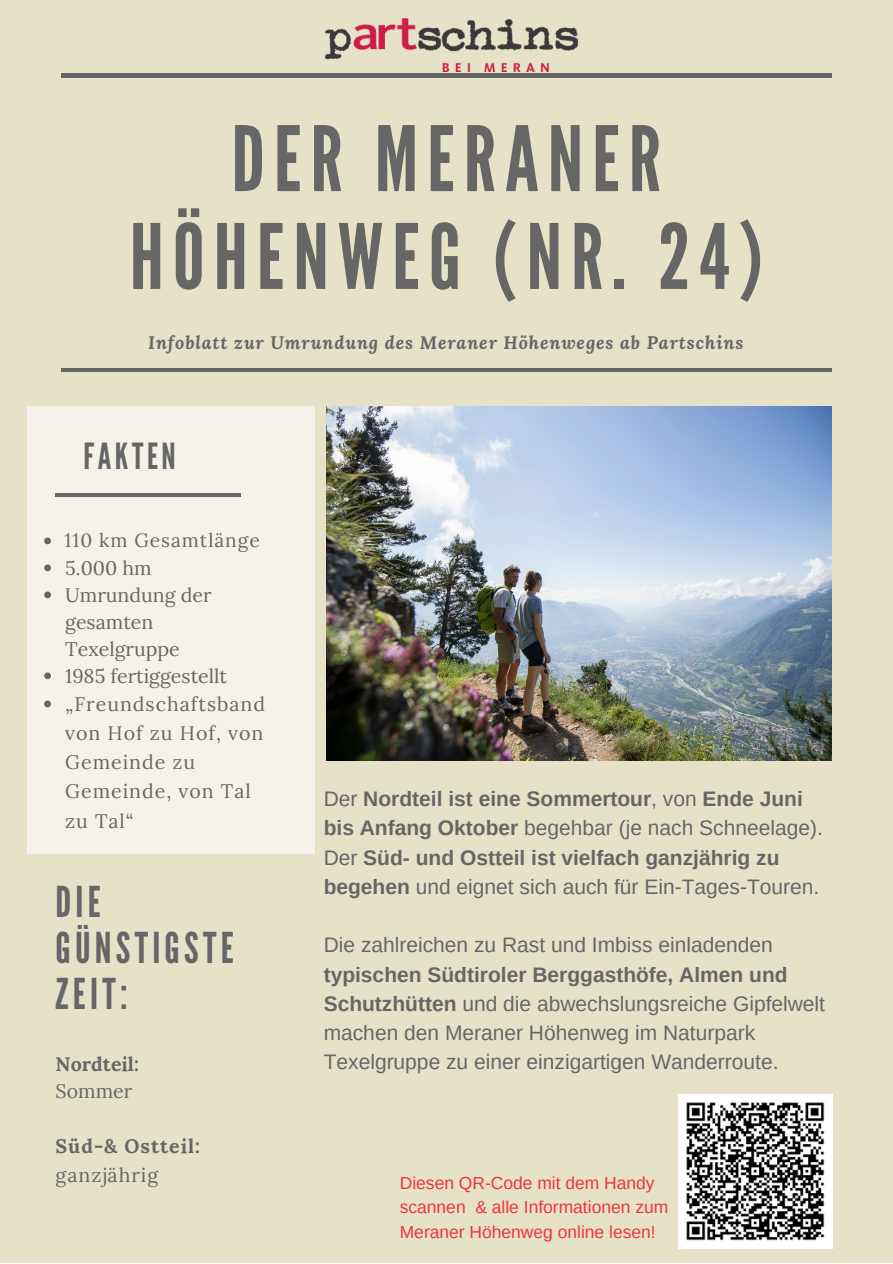
<style>
.page{position:relative;width:893px;height:1264px;background:#fff}
.page>*{position:absolute;margin:0;border:0;box-sizing:border-box;transform-origin:0 0}
.t1{font:89.85px/97.8px "League Gothic";letter-spacing:.1em;color:#666;text-align:center}
.t2{font:42.45px/46px "League Gothic";letter-spacing:.1em;color:#666}
.t3{font:36px "League Gothic";letter-spacing:.1em;color:#666}
.t4{font:21px/29.2px "Arimo";color:#666}
.t5{font:700 21px/29.2px "Arimo";color:#666}
.t6{font:19.65px/29.2px "Lora";letter-spacing:.05em;color:#666}
.t7{font:19.65px/27px "Lora";color:#666}
.t8{font:700 19.65px "Lora";letter-spacing:.05em;color:#666}
.t9{font:700 19.65px "Lora";color:#666}
.t10{font:19.05px "Lora";letter-spacing:.05em;color:#666}
.t11{font:italic 700 18px "Lora";letter-spacing:.05em;color:#666}
.t12{font:17.4px/24.3px "Arimo";color:#ef3340}
.s1{font-weight:400}
.s2{font-weight:700}
</style>
<div class="page">
<div style="left:0;top:0;width:892px;height:1262px;background:#e6e2c8"></div>
<hr style="left:62px;top:74px;width:769px;height:3px;background:#666">
<hr style="left:61px;top:368px;width:770px;height:4px;background:#666">
<img style="left:326px;top:406px;width:505px;height:354px">
<div style="left:27px;top:406px;width:287px;height:447px;background:#f5f3e9"></div>
<hr style="left:56px;top:493px;width:185px;height:3px;background:#666">
<img style="left:324px;top:18px;width:254px;height:54px">
<img style="left:678px;top:1094px;width:154px;height:154px">
<svg style="left:44px;top:537px;width:7px;height:7px"></svg>
<svg style="left:44px;top:564px;width:7px;height:7px"></svg>
<svg style="left:44px;top:591px;width:7px;height:7px"></svg>
<svg style="left:44px;top:672px;width:7px;height:7px"></svg>
<svg style="left:44px;top:700px;width:7px;height:7px"></svg>
<p class="t1" style="left:130px;top:112px;width:634px">DER MERANER<br>HÖHENWEG (NR. 24)</p>
<p class="t11" style="left:148px;top:330px;width:596px">Infoblatt zur Umrundung des Meraner Höhenweges ab Partschins</p>
<p class="t3" style="left:83px;top:435px;width:94px">FAKTEN</p>
<p class="t10" style="left:65px;top:527px;width:197px">110 km Gesamtlänge</p>
<p class="t6" style="left:65px;top:553px;width:88px">5.000 hm</p>
<p class="t7" style="left:65px;top:581px;width:148px">Umrundung der gesamten<br>Texelgruppe</p>
<p class="t7" style="left:65px;top:662px;width:163px">1985 fertiggestellt</p>
<p class="t6" style="left:65px;top:689px;width:201px">„Freundschaftsband von Hof zu Hof, von<br>Gemeinde zu<br>Gemeinde, von Tal zu Tal“</p>
<p class="t2" style="left:56px;top:879px;width:179px">DIE<br>GÜNSTIGSTE<br>ZEIT:</p>
<p class="t9" style="left:56px;top:1050px;width:85px">Nordteil:</p>
<p class="t6" style="left:56px;top:1075px;width:78px">Sommer</p>
<p class="t8" style="left:56px;top:1133px;width:146px">Süd-&amp; Ostteil:</p>
<p class="t6" style="left:56px;top:1160px;width:104px">ganzjährig</p>
<p class="t5" style="left:323px;top:784px;width:500px"><span class="s1">Der</span> Nordteil ist eine Sommertour<span class="s1">, von</span> Ende Juni bis Anfang Oktober <span class="s1">begehbar (je nach Schneelage).</span></p>
<p class="t5" style="left:323px;top:842px;width:497px"><span class="s1">Der</span> Süd- und Ostteil ist vielfach ganzjährig zu begehen <span class="s1">und eignet sich auch für Ein-Tages-Touren.</span></p>
<p class="t4" style="left:323px;top:930px;width:503px">Die zahlreichen zu Rast und Imbiss einladenden <span class="s2">typischen Südtiroler Berggasthöfe, Almen und Schutzhütten</span> und die abwechslungsreiche Gipfelwelt machen den Meraner Höhenweg im Naturpark Texelgruppe zu einer einzigartigen Wanderroute.</p>
<p class="t12" style="left:400px;top:1170px;width:270px">Diesen QR-Code mit dem Handy scannen &amp; alle Informationen zum</p>
<p class="t12" style="left:400px;top:1219px;width:257px">Meraner Höhenweg online lesen!</p>
</div>
